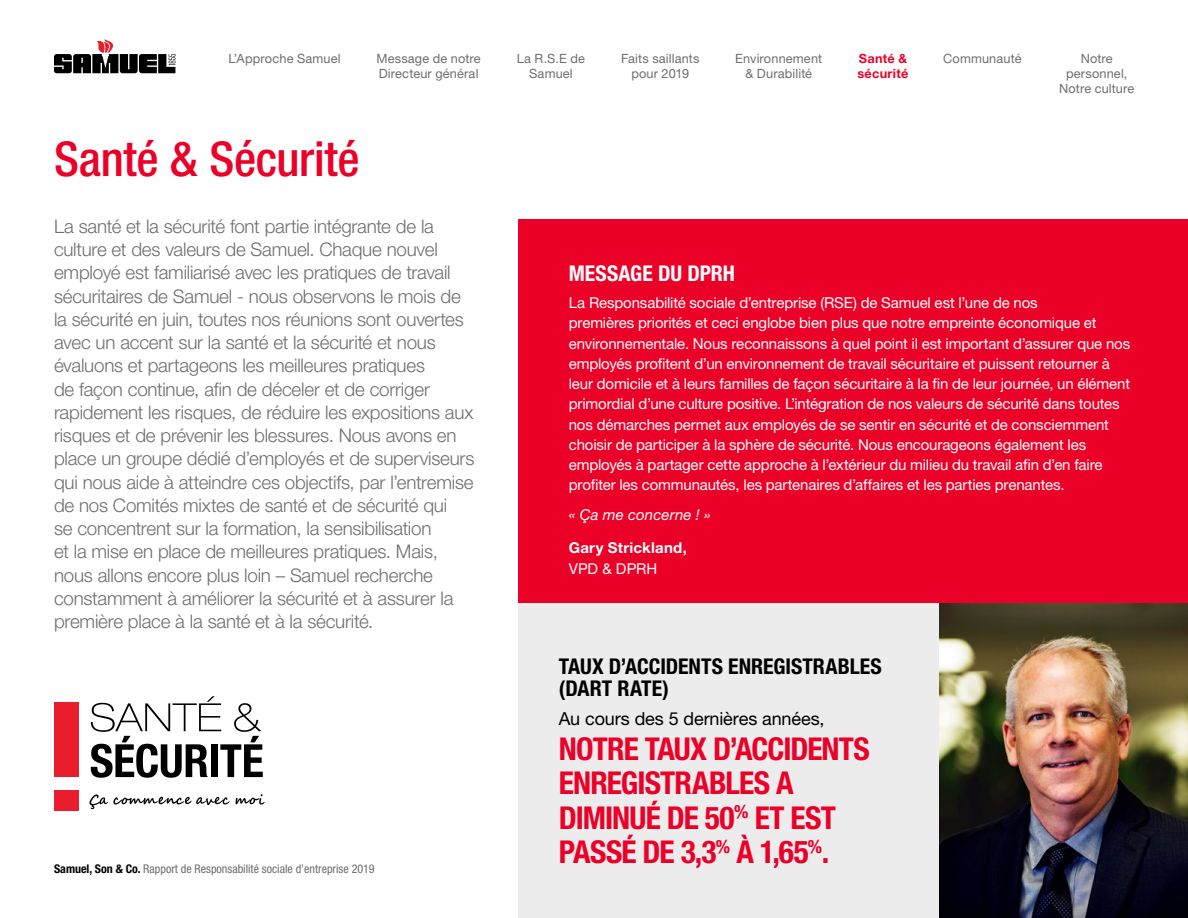
<style>
.page{position:relative;width:1188px;height:918px;background:#fff}
.page>*{position:absolute;margin:0;border:0;box-sizing:border-box;transform-origin:0 0}
.t1{font:500 condensed 48px "Helvetica Neue LT Std";letter-spacing:-.005em;color:#eb0028}
.t2{font:700 condensed 31.5px/34.5px "Helvetica Neue LT Std";letter-spacing:-.03em;color:#eb0028}
.t3{font:700 condensed 21.75px/21.8px "Helvetica Neue LT Std";color:#000}
.t4{font:700 condensed 21.75px "Helvetica Neue LT Std";color:#fff}
.Lead_In{font:300 18.75px/23.2px "Helvetica Neue LT Std";letter-spacing:-.01em;color:#6d6e71}
.t5{font:18px "Helvetica Neue LT Std";letter-spacing:-.005em;color:#000}
.t6{font:15px/20.2px "Helvetica Neue LT Std";letter-spacing:-.01em;color:#fff}
.t7{font:700 15px/20.2px "Helvetica Neue LT Std";letter-spacing:.015em;color:#fff}
.t8{font:italic 15px "Helvetica Neue LT Std";letter-spacing:.01em;color:#fff}
.t9{font:12.75px/15px "Helvetica Neue LT Std";letter-spacing:.01em;color:#6d6e71;text-align:center}
.t10{font:700 12.75px/15px "Helvetica Neue LT Std";letter-spacing:.02em;color:#eb0028}
.t11{font:condensed 12px "Helvetica Neue LT Std";color:#6d6e71}
.s1{font-weight:700;color:#000}
.s2{font-weight:400}
</style>
<div class="page">
<svg style="left:54px;top:39px;width:122px;height:34px"></svg>
<div style="left:518px;top:220px;width:670px;height:384px;background:#eb0028"></div>
<svg style="left:91px;top:696px;width:172px;height:82px"></svg>
<div style="left:54px;top:703px;width:25px;height:74px;background:#ea1d2c"></div>
<div style="left:54px;top:790px;width:25px;height:20px;background:#ea1d2c"></div>
<svg style="left:89px;top:794px;width:141px;height:15px"></svg>
<svg style="left:236px;top:794px;width:29px;height:11px"></svg>
<div style="left:518px;top:604px;width:422px;height:314px;background:#ececec"></div>
<img style="left:940px;top:604px;width:248px;height:314px">
<p class="t9" style="left:229px;top:51px;width:114px">L’Approche Samuel</p>
<p class="t9" style="left:376px;top:51px;width:106px;text-align:left">Message de notre<br>Directeur général</p>
<p class="t9" style="left:517px;top:51px;width:70px">La R.S.E de<br>Samuel</p>
<p class="t9" style="left:735px;top:51px;width:88px">Environnement &amp; Durabilité</p>
<p class="t9" style="left:943px;top:51px;width:80px">Communauté</p>
<p class="t10" style="left:858px;top:51px;width:52px">Santé &amp; sécurité</p>
<p class="t9" style="left:621px;top:51px;width:80px">Faits saillants pour 2019</p>
<p class="t9" style="left:1059px;top:51px;width:77px">Notre personnel,<br>Notre culture</p>
<h2 class="t1" style="left:54px;top:130px;width:307px">Santé &amp; Sécurité</h2>
<p class="Lead_In" style="left:54px;top:214px;width:422px">La santé et la sécurité font partie intégrante de la culture et des valeurs de Samuel. Chaque nouvel employé est familiarisé avec les pratiques de travail sécuritaires de Samuel - nous observons le mois de la sécurité en juin, toutes nos réunions sont ouvertes avec un accent sur la santé et la sécurité et nous évaluons et partageons les meilleures pratiques<br>de façon continue, afin de déceler et de corriger rapidement les risques, de réduire les expositions aux risques et de prévenir les blessures. Nous avons en place un groupe dédié d’employés et de superviseurs qui nous aide à atteindre ces objectifs, par l’entremise de nos Comités mixtes de santé et de sécurité qui<br>se concentrent sur la formation, la sensibilisation<br>et la mise en place de meilleures pratiques. Mais, nous allons encore plus loin – Samuel recherche constamment à améliorer la sécurité et à assurer la première place à la santé et à la sécurité.</p>
<p class="t11" style="left:54px;top:861px;width:322px"><span class="s1">Samuel, Son &amp; Co.</span> Rapport de Responsabilité sociale d’entreprise 2019</p>
<p class="t4" style="left:569px;top:260px;width:168px">MESSAGE DU DPRH</p>
<p class="t6" style="left:569px;top:292px;width:563px">La Responsabilité sociale d’entreprise (RSE) de Samuel est l’une de nos<br>premières priorités et ceci englobe bien plus que notre empreinte économique et environnementale. Nous reconnaissons à quel point il est important d’assurer que nos employés profitent d’un environnement de travail sécuritaire et puissent retourner à leur domicile et à leurs familles de façon sécuritaire à la fin de leur journée, un élément primordial d’une culture positive. L’intégration de nos valeurs de sécurité dans toutes nos démarches permet aux employés de se sentir en sécurité et de consciemment choisir de participer à la sphère de sécurité. Nous encourageons également les employés à partager cette approche à l’extérieur du milieu du travail afin d’en faire profiter les communautés, les partenaires d’affaires et les parties prenantes.</p>
<p class="t8" style="left:569px;top:505px;width:144px">« Ça me concerne ! »</p>
<p class="t7" style="left:569px;top:538px;width:120px">Gary Strickland,<br><span class="s2">VPD &amp; DPRH</span></p>
<p class="t3" style="left:559px;top:655px;width:324px">TAUX D’ACCIDENTS ENREGISTRABLES (DART RATE)</p>
<p class="t5" style="left:559px;top:708px;width:267px">Au cours des 5 dernières années,</p>
<p class="t2" style="left:559px;top:731px;width:312px">NOTRE TAUX D’ACCIDENTS<br>ENREGISTRABLES A<br>DIMINUÉ DE 50<sup>%</sup> ET EST<br>PASSÉ DE 3,3<sup>%</sup> À 1,65<sup>%</sup>.</p>
</div>
